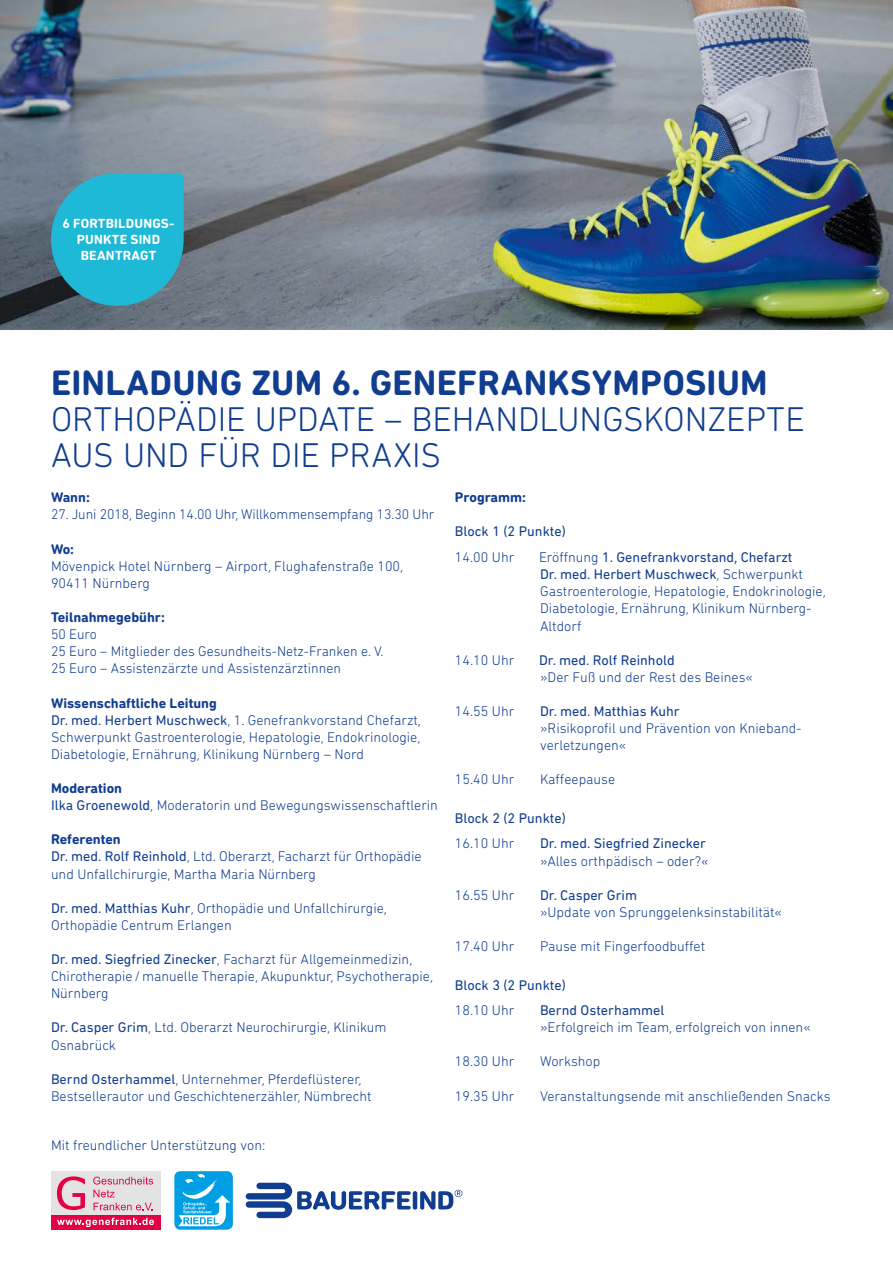
<style>
.page{position:relative;width:893px;height:1263px;background:#fff}
.page>*{position:absolute;margin:0;border:0;box-sizing:border-box;transform-origin:0 0}
.t1{font:700 36px "DIN Next Rounded LT Pro";letter-spacing:.005em;color:#103d8f}
.t2{font:300 34.95px/36px "DIN Next Rounded LT Pro";color:#103d8f}
.t3{font:300 14.25px/17.1px "DIN Next Rounded LT Pro";color:#103d8f}
.t4{font:14.25px "DIN Next Rounded LT Pro";color:#103d8f}
.t5{font:700 14.25px "DIN Next Rounded LT Pro";color:#103d8f}
.t6{font:700 13.5px/16.2px "DIN Next Rounded LT Pro";letter-spacing:.015em;color:#fff;text-align:center}
.s1{font-weight:700}
.s2{font-weight:400}
</style>
<div class="page">
<img style="left:0;top:0;width:893px;height:330px">
<div style="left:174px;top:1171px;width:59px;height:59px;background:#009ee3;border-radius:6px"></div>
<svg style="left:178px;top:1174px;width:52px;height:52px"></svg>
<div style="left:51px;top:1171px;width:109px;height:44px;background:#e3e3e3"></div>
<div style="left:51px;top:1215px;width:109px;height:14px;background:#e40044"></div>
<svg style="left:57px;top:1176px;width:28px;height:34px"></svg>
<svg style="left:93px;top:1177px;width:60px;height:7px"></svg>
<svg style="left:93px;top:1190px;width:22px;height:7px"></svg>
<svg style="left:94px;top:1203px;width:59px;height:7px"></svg>
<svg style="left:57px;top:1218px;width:97px;height:9px"></svg>
<hr style="left:413px;top:1191px;width:4px;height:18px;background:#103d8f;border-radius:2px">
<svg style="left:420px;top:1190px;width:42px;height:19px"></svg>
<svg style="left:246px;top:1183px;width:165px;height:35px"></svg>
<svg style="left:50px;top:173px;width:134px;height:134px;background:#29aac3"></svg>
<p class="t6" style="left:62px;top:215px;width:114px">6 FORTBILDUNGS-<br>PUNKTE SIND<br>BEANTRAGT</p>
<h1 class="t1" style="left:51px;top:361px;width:718px">EINLADUNG ZUM 6. GENEFRANKSYMPOSIUM</h1>
<h2 class="t2" style="left:51px;top:401px;width:755px">ORTHOPÄDIE UPDATE – BEHANDLUNGSKONZEPTE<br>AUS UND FÜR DIE PRAXIS</h2>
<p class="t5" style="left:51px;top:489px;width:40px">Wann:</p>
<p class="t3" style="left:51px;top:506px;width:385px">27. Juni 2018, Beginn 14.00 Uhr, Willkommensempfang 13.30 Uhr</p>
<p class="t5" style="left:51px;top:540px;width:25px">Wo:</p>
<p class="t3" style="left:51px;top:557px;width:354px">Mövenpick Hotel Nürnberg – Airport, Flughafenstraße 100,<br>90411 Nürnberg</p>
<p class="t5" style="left:51px;top:609px;width:115px">Teilnahmegebühr:</p>
<p class="t3" style="left:51px;top:625px;width:334px">50 Euro<br>25 Euro – Mitglieder des Gesundheits-Netz-Franken e. V.<br>25 Euro – Assistenzärzte und Assistenzärztinnen</p>
<p class="t3" style="left:51px;top:694px;width:371px"><span class="s1">Wissenschaftliche Leitung<br></span><span class="s2">Dr. med. Herbert Muschweck</span>, 1. Genefrankvorstand Chefarzt, Schwerpunkt Gastroenterologie, Hepatologie, Endokrinologie, Diabetologie, Ernährung, Klinikung Nürnberg – Nord</p>
<p class="t3" style="left:51px;top:779px;width:388px"><span class="s1">Moderation<br></span><span class="s2">Ilka Groenewold</span>, Moderatorin und Bewegungswissenschaftlerin</p>
<p class="t3" style="left:51px;top:831px;width:372px"><span class="s1">Referenten<br></span><span class="s2">Dr. med. Rolf Reinhold</span>, Ltd. Oberarzt, Facharzt für Orthopädie und Unfallchirurgie, Martha Maria Nürnberg</p>
<p class="t3" style="left:51px;top:899px;width:337px"><span class="s2">Dr. med. Matthias Kuhr</span>, Orthopädie und Unfallchirurgie,<br>Orthopädie Centrum Erlangen</p>
<p class="t3" style="left:51px;top:950px;width:384px"><span class="s2">Dr. med. Siegfried Zinecker</span>, Facharzt für Allgemeinmedizin,<br>Chirotherapie/manuelle Therapie, Akupunktur, Psychotherapie,<br>Nürnberg</p>
<p class="t3" style="left:51px;top:1019px;width:337px"><span class="s2">Dr. Casper Grim</span>, Ltd. Oberarzt Neurochirurgie, Klinikum<br>Osnabrück</p>
<p class="t3" style="left:51px;top:1070px;width:322px"><span class="s2">Bernd Osterhammel</span>, Unternehmer, Pferdeflüsterer,<br>Bestsellerautor und Geschichtenerzähler, Nümbrecht</p>
<p class="t5" style="left:455px;top:489px;width:73px">Programm:</p>
<p class="t4" style="left:455px;top:523px;width:112px">Block 1 (2 Punkte)</p>
<p class="t3" style="left:455px;top:548px;width:61px">14.00 Uhr</p>
<p class="t3" style="left:539px;top:548px;width:288px">Eröffnung <span class="s2">1. Genefrankvorstand, Chefarzt<br>Dr. med. Herbert Muschweck</span>, Schwerpunkt Gastroenterologie, Hepatologie, Endokrinologie, Diabetologie, Ernährung, Klinikum Nürnberg-Altdorf</p>
<p class="t3" style="left:455px;top:651px;width:61px">14.10 Uhr</p>
<p class="t4" style="left:539px;top:652px;width:137px">Dr. med. Rolf Reinhold</p>
<p class="t3" style="left:540px;top:668px;width:215px">»Der Fuß und der Rest des Beines«</p>
<p class="t3" style="left:455px;top:702px;width:61px">14.55 Uhr</p>
<p class="t4" style="left:540px;top:703px;width:141px">Dr. med. Matthias Kuhr</p>
<p class="t3" style="left:540px;top:719px;width:263px">»Risikoprofil und Prävention von Knieband&shy;verletzungen«</p>
<p class="t3" style="left:455px;top:771px;width:61px">15.40 Uhr</p>
<p class="t3" style="left:540px;top:771px;width:77px">Kaffeepause</p>
<p class="t4" style="left:455px;top:810px;width:112px">Block 2 (2 Punkte)</p>
<p class="t3" style="left:455px;top:835px;width:61px">16.10 Uhr</p>
<p class="t4" style="left:540px;top:835px;width:167px">Dr. med. Siegfried Zinecker</p>
<p class="t3" style="left:540px;top:852px;width:170px">»Alles orthpädisch – oder?«</p>
<p class="t3" style="left:455px;top:886px;width:61px">16.55 Uhr</p>
<p class="t4" style="left:540px;top:887px;width:99px">Dr. Casper Grim</p>
<p class="t3" style="left:540px;top:903px;width:244px">»Update von Sprunggelenksinstabilität«</p>
<p class="t3" style="left:455px;top:937px;width:61px">17.40 Uhr</p>
<p class="t3" style="left:540px;top:937px;width:167px">Pause mit Fingerfoodbuffet</p>
<p class="t4" style="left:455px;top:976px;width:112px">Block 3 (2 Punkte)</p>
<p class="t3" style="left:455px;top:1001px;width:61px">18.10 Uhr</p>
<p class="t4" style="left:540px;top:1002px;width:126px">Bernd Osterhammel</p>
<p class="t3" style="left:540px;top:1019px;width:272px">»Erfolgreich im Team, erfolgreich von innen«</p>
<p class="t3" style="left:455px;top:1053px;width:61px">18.30 Uhr</p>
<p class="t3" style="left:540px;top:1053px;width:62px">Workshop</p>
<p class="t3" style="left:455px;top:1087px;width:61px">19.35 Uhr</p>
<p class="t3" style="left:540px;top:1087px;width:292px">Veranstaltungsende mit anschließenden Snacks</p>
<p class="t3" style="left:51px;top:1137px;width:216px">Mit freundlicher Unterstützung von:</p>
</div>
